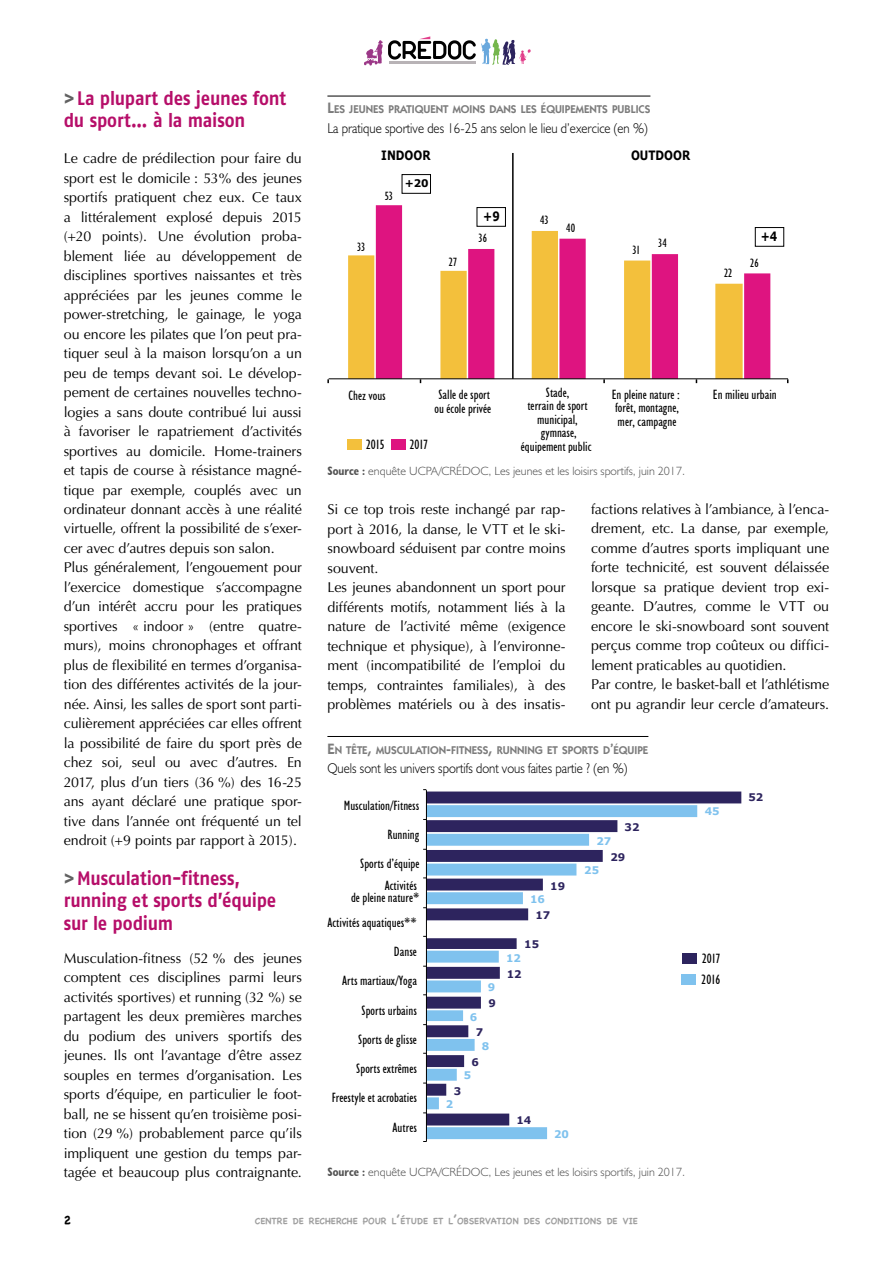
<style>
.page{position:relative;width:893px;height:1263px;background:#fff}
.page>*{position:absolute;margin:0;border:0;box-sizing:border-box;transform-origin:0 0}
.t1{font:19.5px/22.5px "Fago No Bold Tf";letter-spacing:-.01em;color:#b60e69;scale:.9 1}
.t2{font:14.25px/19.5px "Optima";letter-spacing:-.005em;color:#000}
.t3{font:300 14.25px "Humanist 521 BT";color:#000;scale:.9 1}
.t4{font:condensed 13.5px/13.5px "Humanist 521 BT";color:#000}
.t5{font:700 12.9px "Verdana";color:#000;scale:.82 1}
.t6{font:300 12px "Humanist 521 BT";color:#525252}
.t7{font:condensed 12px "Humanist 521 BT";color:#000}
.t8{font:700 12px "Chalkboard";color:#000}
.t9{font:600 11.25px "Kabel IT Cby BT";color:#7c7c7c}
.t10{font:700 10.5px "Verdana";color:#2d245e}
.t11{font:700 10.5px "Verdana";color:#7fc2ee}
.t12{font:700 10.5px "Verdana";color:#000}
.t13{font:700 9px "Chalkboard";color:#9f9f9f}
.s1{color:#616161}
.s2{font-size:15px}
.s3{font-weight:700;font-stretch:condensed}
.s4{font-size:12px}
</style>
<div class="page">
<svg style="left:364px;top:36px;width:167px;height:30px"></svg>
<hr style="left:327px;top:96px;width:323px;height:1px;background:#000">
<svg style="left:348px;top:231px;width:28px;height:147px;fill:#f3c03c"></svg>
<svg style="left:376px;top:205px;width:394px;height:173px"></svg>
<hr style="left:329px;top:378px;width:459px;height:1px;background:#000">
<hr style="left:512px;top:153px;width:2px;height:226px;background:#000">
<div style="left:347px;top:439px;width:15px;height:10px;background:#f3c03c"></div>
<div style="left:391px;top:439px;width:15px;height:10px;background:#de1480"></div>
<div style="left:402px;top:174px;width:29px;height:20px;border:1px solid #000"></div>
<div style="left:477px;top:207px;width:29px;height:20px;border:1px solid #000"></div>
<div style="left:755px;top:227px;width:29px;height:20px;border:1px solid #000"></div>
<hr style="left:327px;top:736px;width:321px;height:1px;background:#000">
<svg style="left:427px;top:1125px;width:121px;height:14px;fill:#7fc2ee"></svg>
<svg style="left:427px;top:791px;width:314px;height:334px"></svg>
<hr style="left:426px;top:790px;width:1px;height:351px;background:#000">
<h1 class="t1" style="left:64px;top:86px;width:249px"><span class="s1">&gt;</span>La plupart des jeunes font du sport… à la maison</h1>
<p class="t2" style="left:64px;top:149px;width:240px">Le cadre de prédilection pour faire du sport est le domicile : 53% des jeunes sportifs pratiquent chez eux. Ce taux a littéralement explosé depuis 2015 (+20 points). Une évolution proba&shy;blement liée au développement de disciplines sportives naissantes et très appréciées par les jeunes comme le power-stretching, le gainage, le yoga ou encore les pilates que l’on peut pra&shy;tiquer seul à la maison lorsqu’on a un peu de temps devant soi. Le dévelop&shy;pement de certaines nouvelles techno&shy;logies a sans doute contribué lui aussi à favoriser le rapatriement d’activités sportives au domicile. Home-trainers et tapis de course à résistance magné&shy;tique par exemple, couplés avec un ordinateur donnant accès à une réalité virtuelle, offrent la possibilité de s’exer&shy;cer avec d’autres depuis son salon.<br>Plus généralement, l’engouement pour l’exercice domestique s’accompagne d’un intérêt accru pour les pratiques sportives « indoor » (entre quatre&shy;murs), moins chronophages et offrant plus de flexibilité en termes d’organisa&shy;tion des différentes activités de la jour&shy;née. Ainsi, les salles de sport sont parti&shy;culièrement appréciées car elles offrent la possibilité de faire du sport près de chez soi, seul ou avec d’autres. En 2017, plus d’un tiers (36 %) des 16-25 ans ayant déclaré une pratique spor&shy;tive dans l’année ont fréquenté un tel endroit (+9 points par rapport à 2015).</p>
<h1 class="t1" style="left:64px;top:866px;width:238px"><span class="s1">&gt;</span>Musculation-fitness, running et sports d’équipe sur le podium</h1>
<p class="t2" style="left:64px;top:948px;width:240px;text-align:justify">Musculation-fitness (52 % des jeunes comptent ces disciplines parmi leurs activités sportives) et running (32 %) se partagent les deux premières marches du podium des univers sportifs des jeunes. Ils ont l’avantage d’être assez souples en termes d’organisation. Les sports d’équipe, en particulier le foot&shy;ball, ne se hissent qu’en troisième posi&shy;tion (29 %) probablement parce qu’ils impliquent une gestion du temps par&shy;tagée et beaucoup plus contraignante.</p>
<p class="t9" style="left:327px;top:103px;width:324px"><span class="s2">L</span>ES JEUNES PRATIQUENT MOINS DANS LES ÉQUIPEMENTS PUBLICS</p>
<p class="t3" style="left:327px;top:119px;width:357px">La pratique sportive des 16-25 ans selon le lieu d’exercice (en %)</p>
<p class="t5" style="left:381px;top:146px;width:62px">INDOOR</p>
<p class="t5" style="left:631px;top:146px;width:74px">OUTDOOR</p>
<p class="t7" style="left:357px;top:240px;width:10px">33</p>
<p class="t7" style="left:385px;top:189px;width:10px">53</p>
<p class="t12" style="left:405px;top:176px;width:26px">+20</p>
<p class="t7" style="left:449px;top:255px;width:10px">27</p>
<p class="t5" style="left:483px;top:207px;width:22px">+9</p>
<p class="t7" style="left:479px;top:231px;width:10px">36</p>
<p class="t7" style="left:540px;top:213px;width:10px">43</p>
<p class="t7" style="left:566px;top:221px;width:10px">40</p>
<p class="t7" style="left:632px;top:243px;width:9px">31</p>
<p class="t7" style="left:658px;top:236px;width:10px">34</p>
<p class="t7" style="left:724px;top:266px;width:10px">22</p>
<p class="t5" style="left:761px;top:228px;width:22px">+4</p>
<p class="t7" style="left:750px;top:256px;width:10px">26</p>
<p class="t4" style="left:348px;top:389px;width:39px">Chez vous</p>
<p class="t4" style="left:435px;top:388px;width:58px">Salle de sport ou école privée</p>
<p class="t4" style="left:521px;top:385px;width:72px;text-align:center">Stade,<br>terrain de sport municipal, gymnase, équipement public</p>
<p class="t4" style="left:612px;top:387px;width:70px;text-align:justify">En pleine nature : forêt, montagne, mer, campagne</p>
<p class="t4" style="left:713px;top:388px;width:65px">En milieu urbain</p>
<p class="t4" style="left:366px;top:438px;width:20px">2015</p>
<p class="t4" style="left:410px;top:438px;width:20px">2017</p>
<p class="t6" style="left:327px;top:464px;width:359px"><span class="s3">Source :</span> enquête UCPA/CRÉDOC, Les jeunes et les loisirs sportifs, juin 2017.</p>
<p class="t2" style="left:327px;top:500px;width:240px">Si ce top trois reste inchangé par rap&shy;port à 2016, la danse, le VTT et le ski&shy;snowboard séduisent par contre moins souvent.<br>Les jeunes abandonnent un sport pour différents motifs, notamment liés à la nature de l’activité même (exigence technique et physique), à l’environne&shy;ment (incompatibilité de l’emploi du temps, contraintes familiales), à des problèmes matériels ou à des insatis-</p>
<p class="t2" style="left:591px;top:500px;width:240px">factions relatives à l’ambiance, à l’enca&shy;drement, etc. La danse, par exemple, comme d’autres sports impliquant une forte technicité, est souvent délaissée lorsque sa pratique devient trop exi&shy;geante. D’autres, comme le VTT ou encore le ski-snowboard sont souvent perçus comme trop coûteux ou diffici&shy;lement praticables au quotidien.<br>Par contre, le basket-ball et l’athlétisme ont pu agrandir leur cercle d’amateurs.</p>
<p class="t9" style="left:327px;top:743px;width:322px"><span class="s2">E</span>N TÊTE<span class="s2">,</span> MUSCULATION<span class="s2">-</span>FITNESS<span class="s2">,</span> RUNNING ET SPORTS D<span class="s2">’</span>ÉQUIPE</p>
<p class="t3" style="left:327px;top:759px;width:335px">Quels sont les univers sportifs dont vous faites partie ? (en %)</p>
<p class="t4" style="left:344px;top:798px;width:77px">Musculation/Fitness</p>
<p class="t4" style="left:388px;top:827px;width:33px">Running</p>
<p class="t4" style="left:360px;top:857px;width:61px">Sports d’équipe</p>
<p class="t4" style="left:351px;top:880px;width:70px;line-height:12px;text-align:right">Activités<br>de pleine nature*</p>
<p class="t4" style="left:327px;top:915px;width:91px">Activités aquatiques**</p>
<p class="t4" style="left:394px;top:945px;width:24px">Danse</p>
<p class="t4" style="left:342px;top:974px;width:76px">Arts martiaux/Yoga</p>
<p class="t4" style="left:361px;top:1003px;width:57px">Sports urbains</p>
<p class="t4" style="left:358px;top:1032px;width:60px">Sports de glisse</p>
<p class="t4" style="left:356px;top:1062px;width:62px">Sports extrêmes</p>
<p class="t4" style="left:332px;top:1091px;width:87px">Freestyle et acrobaties</p>
<p class="t4" style="left:393px;top:1120px;width:26px">Autres</p>
<p class="t11" style="left:488px;top:980px;width:9px">9</p>
<p class="t11" style="left:470px;top:1009px;width:9px">6</p>
<p class="t10" style="left:488px;top:996px;width:9px">9</p>
<p class="t10" style="left:476px;top:1025px;width:9px">7</p>
<p class="t11" style="left:482px;top:1038px;width:9px">8</p>
<p class="t10" style="left:471px;top:1054px;width:9px">6</p>
<p class="t11" style="left:464px;top:1068px;width:9px">5</p>
<p class="t10" style="left:454px;top:1083px;width:9px">3</p>
<p class="t11" style="left:446px;top:1097px;width:9px">2</p>
<p class="t10" style="left:550px;top:878px;width:16px">19</p>
<p class="t11" style="left:530px;top:892px;width:16px">16</p>
<p class="t10" style="left:535px;top:908px;width:16px">17</p>
<p class="t10" style="left:524px;top:937px;width:16px">15</p>
<p class="t11" style="left:506px;top:951px;width:16px">12</p>
<p class="t10" style="left:507px;top:966px;width:16px">12</p>
<p class="t10" style="left:516px;top:1113px;width:16px">14</p>
<p class="t11" style="left:554px;top:1126px;width:16px">20</p>
<p class="t11" style="left:596px;top:833px;width:16px">27</p>
<p class="t10" style="left:625px;top:820px;width:16px">32</p>
<p class="t11" style="left:584px;top:863px;width:16px">25</p>
<p class="t10" style="left:610px;top:849px;width:16px">29</p>
<p class="t6" style="left:327px;top:1164px;width:359px"><span class="s3">Source :</span> enquête UCPA/CRÉDOC, Les jeunes et les loisirs sportifs, juin 2017.</p>
<p class="t11" style="left:705px;top:804px;width:16px">45</p>
<p class="t4" style="left:702px;top:952px;width:20px">2017</p>
<p class="t4" style="left:702px;top:972px;width:20px">2016</p>
<p class="t10" style="left:748px;top:789px;width:16px">52</p>
<p class="t8" style="left:64px;top:1212px;width:9px">2</p>
<p class="t13" style="left:255px;top:1215px;width:385px">CENTRE DE RECHERCHE POUR L<span class="s4">’</span>ÉTUDE ET L<span class="s4">’</span>OBSERVATION DES CONDITIONS DE VIE</p>
</div>
